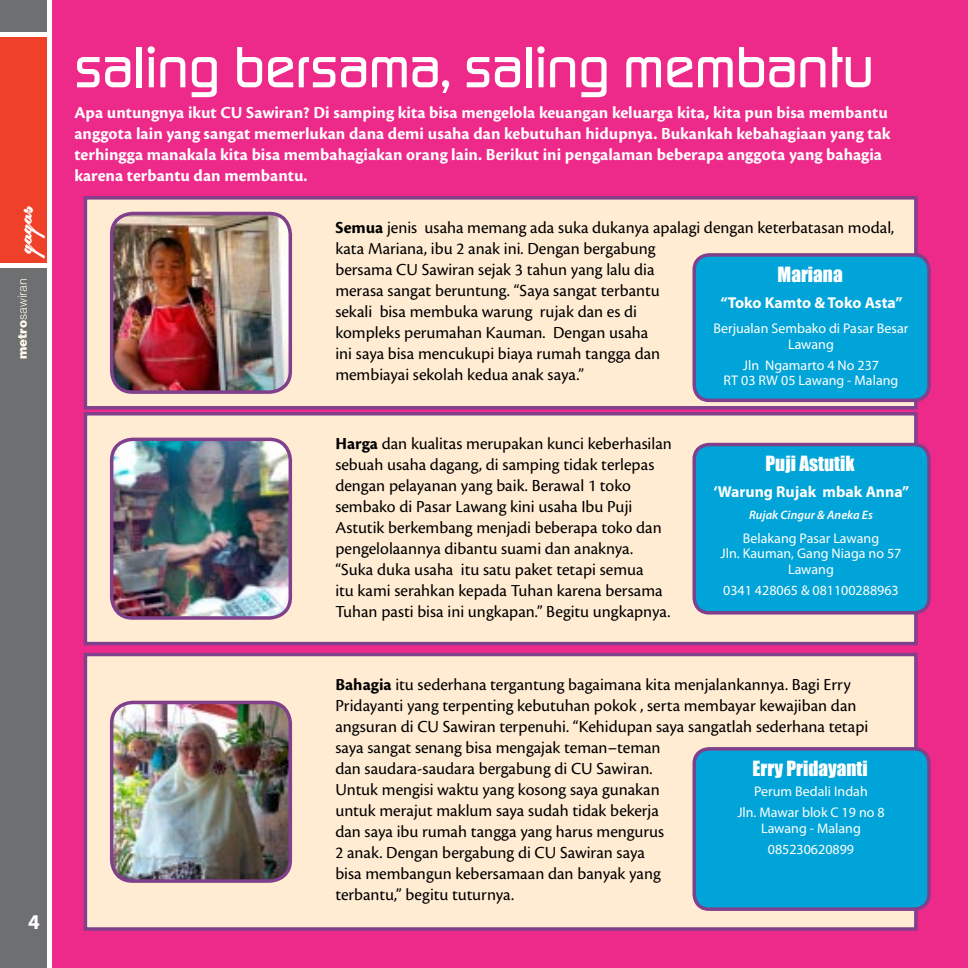
<style>
.page{position:relative;width:968px;height:968px;background:#fff}
.page>*{position:absolute;margin:0;border:0;box-sizing:border-box;transform-origin:0 0}
.Judul{font:56px "Danley";color:#fff}
.t1{font:36.75px "Southern Aire Personal Use Only";color:#fff}
.Gagas_nama{font:19.25px "Impact";color:#fff}
.paragraf_awal{font:17.5px/21px "Cronos Pro";color:#000}
.paragraf_awal-2{font:700 17.5px/21px "Cronos Pro";letter-spacing:.005em;color:#fff}
.gagas_Keterangan{font:700 15.75px "Myriad Pro";letter-spacing:-.005em;color:#fff}
.gagas_alamat{font:14px/15.8px "Myriad Pro";color:#fff;text-align:center}
.gagas_keterangan_2{font:italic 600 12.25px "Myriad Pro";color:#fff}
.t2{font:300 12.25px "Helvetica LT Std";color:#fff9e7}
.s1{font-weight:900}
.s2{font-weight:700}
</style>
<div class="page">
<div style="left:52px;top:0;width:915px;height:967px;background:#ed298a"></div>
<div style="left:0;top:268px;width:47px;height:699px;background:#6d6f71"></div>
<div style="left:0;top:0;width:47px;height:32px;background:#6d6f71"></div>
<div style="left:0;top:37px;width:47px;height:226px;background:#ef4129"></div>
<div style="left:85px;top:198px;width:830px;height:210px;background:#ffecd3"></div>
<div style="left:84px;top:196px;width:833px;height:213px;border:4px solid #80408c"></div>
<div style="left:85px;top:654px;width:830px;height:274px;background:#ffecd3"></div>
<div style="left:84px;top:652px;width:833px;height:278px;border:4px solid #80408c"></div>
<div style="left:85px;top:413px;width:830px;height:230px;background:#ffecd3"></div>
<div style="left:84px;top:412px;width:833px;height:233px;border:4px solid #80408c"></div>
<div style="left:694px;top:255px;width:234px;height:145px;background:#00a4d8;border-radius:15px"></div>
<div style="left:692px;top:253px;width:238px;height:149px;border:4px solid #80408c;border-radius:15px"></div>
<div style="left:694px;top:748px;width:234px;height:161px;background:#00a4d8;border-radius:15px"></div>
<div style="left:692px;top:747px;width:238px;height:163px;border:4px solid #80408c;border-radius:15px"></div>
<div style="left:694px;top:444px;width:234px;height:168px;background:#00a4d8;border-radius:15px"></div>
<div style="left:692px;top:442px;width:238px;height:172px;border:4px solid #80408c;border-radius:15px"></div>
<img style="left:112px;top:702px;width:178px;height:178px;border-radius:21px">
<div style="left:110px;top:700px;width:182px;height:182px;border:4px solid #80408c;border-radius:21px"></div>
<img style="left:112px;top:439px;width:178px;height:179px;border-radius:21px">
<div style="left:110px;top:437px;width:182px;height:182px;border:4px solid #80408c;border-radius:21px"></div>
<img style="left:112px;top:213px;width:178px;height:179px;border-radius:21px">
<div style="left:110px;top:212px;width:182px;height:182px;border:4px solid #80408c;border-radius:21px"></div>
<p class="t1" style="left:5px;top:253px;width:51px;rotate:-90deg">gagas</p>
<p class="t2" style="left:15px;top:359px;width:83px;rotate:-90deg"><span class="s1">metro</span>sawiran</p>
<p class="Judul" style="left:74px;top:33px;width:800px">saling bersama, saling membantu</p>
<p class="paragraf_awal-2" style="left:74px;top:103px;width:817px">Apa untungnya ikut CU Sawiran? Di samping kita bisa mengelola keuangan keluarga kita, kita pun bisa membantu anggota lain yang sangat memerlukan dana demi usaha dan kebutuhan hidupnya. Bukankah kebahagiaan yang tak terhingga manakala kita bisa membahagiakan orang lain. Berikut ini pengalaman beberapa anggota yang bahagia karena terbantu dan membantu.</p>
<p class="paragraf_awal" style="left:335px;top:217px;width:560px"><span class="s2">Semua</span> jenis usaha memang ada suka dukanya apalagi dengan keterbatasan modal, kata Mariana, ibu 2 anak ini. Dengan bergabung<br>bersama CU Sawiran sejak 3 tahun yang lalu dia<br>merasa sangat beruntung. “Saya sangat terbantu<br>sekali bisa membuka warung rujak dan es di<br>kompleks perumahan Kauman. Dengan usaha<br>ini saya bisa mencukupi biaya rumah tangga dan<br>membiayai sekolah kedua anak saya.”</p>
<p class="Gagas_nama" style="left:777px;top:259px;width:67px">Mariana</p>
<p class="gagas_Keterangan" style="left:720px;top:292px;width:184px">“Toko Kamto &amp; Toko Asta”</p>
<p class="gagas_alamat" style="left:713px;top:320px;width:196px">Berjualan Sembako di Pasar Besar<br>Lawang</p>
<p class="gagas_alamat" style="left:723px;top:357px;width:176px">Jln Ngamarto 4 No 237<br>RT 03 RW 05 Lawang - Malang</p>
<p class="paragraf_awal" style="left:335px;top:433px;width:338px"><span class="s2">Harga</span> dan kualitas merupakan kunci keberhasilan sebuah usaha dagang, di samping tidak terlepas dengan pelayanan yang baik. Berawal 1 toko sembako di Pasar Lawang kini usaha Ibu Puji Astutik berkembang menjadi beberapa toko dan pengelolaannya dibantu suami dan anaknya. “Suka duka usaha itu satu paket tetapi semua<br>itu kami serahkan kepada Tuhan karena bersama Tuhan pasti bisa ini ungkapan.” Begitu ungkapnya.</p>
<p class="Gagas_nama" style="left:765px;top:449px;width:90px">Puji Astutik</p>
<p class="gagas_Keterangan" style="left:713px;top:481px;width:197px">‘Warung Rujak mbak Anna”</p>
<p class="gagas_keterangan_2" style="left:749px;top:507px;width:125px">Rujak Cingur &amp; Aneka Es</p>
<p class="gagas_alamat" style="left:720px;top:529px;width:182px">Belakang Pasar Lawang<br>Jln. Kauman, Gang Niaga no 57<br>Lawang</p>
<p class="gagas_alamat" style="left:723px;top:582px;width:177px">0341 428065 &amp; 081100288963</p>
<p class="paragraf_awal" style="left:335px;top:673px;width:534px"><span class="s2">Bahagia</span> itu sederhana tergantung bagaimana kita menjalankannya. Bagi Erry Pridayanti yang terpenting kebutuhan pokok , serta membayar kewajiban dan angsuran di CU Sawiran terpenuhi. “Kehidupan saya sangatlah sederhana tetapi saya sangat senang bisa mengajak teman–teman<br>dan saudara-saudara bergabung di CU Sawiran.<br>Untuk mengisi waktu yang kosong saya gunakan<br>untuk merajut maklum saya sudah tidak bekerja<br>dan saya ibu rumah tangga yang harus mengurus<br>2 anak. Dengan bergabung di CU Sawiran saya<br>bisa membangun kebersamaan dan banyak yang<br>terbantu,” begitu tuturnya.</p>
<p class="Gagas_nama" style="left:752px;top:753px;width:117px">Erry Pridayanti</p>
<p class="gagas_alamat" style="left:754px;top:783px;width:115px">Perum Bedali Indah</p>
<p class="gagas_alamat" style="left:737px;top:804px;width:149px">Jln. Mawar blok C 19 no 8<br>Lawang - Malang</p>
<p class="gagas_alamat" style="left:767px;top:840px;width:88px">085230620899</p>
</div>
